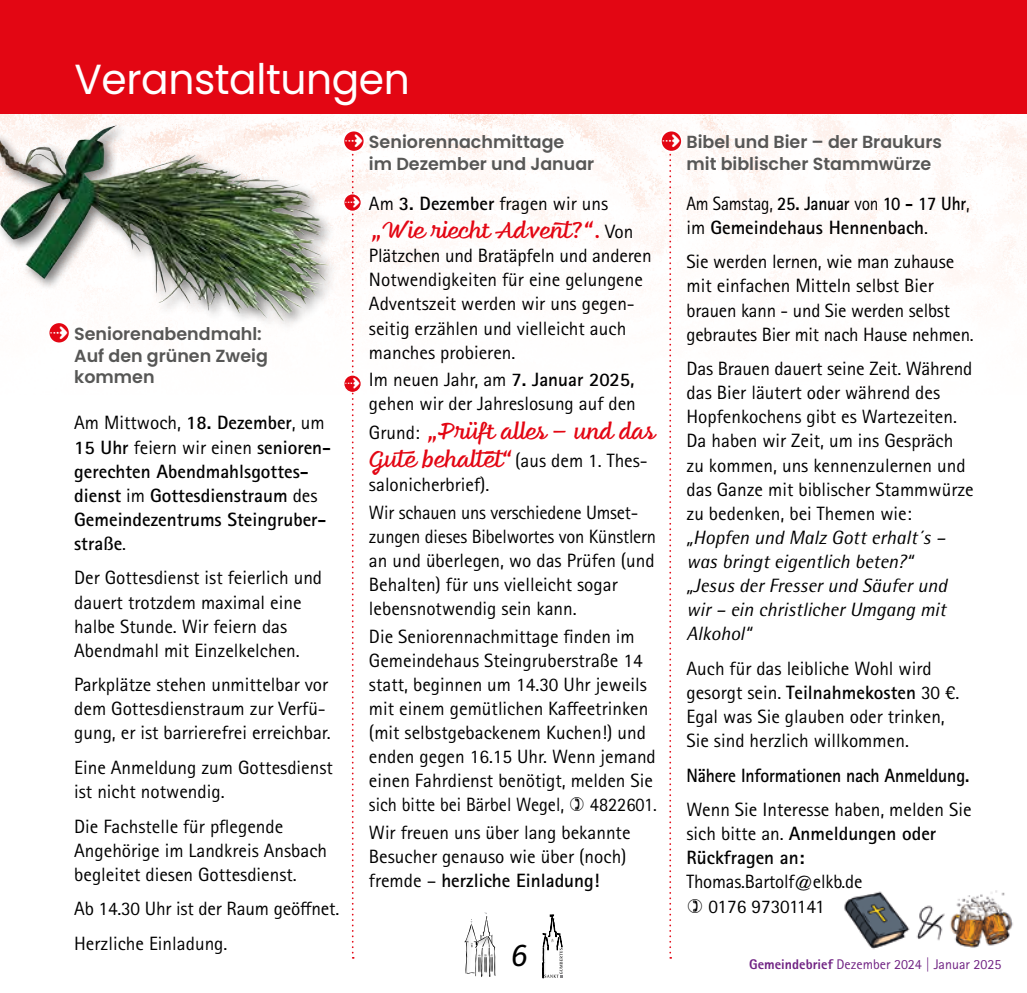
<style>
.page{position:relative;width:1027px;height:993px;background:#fff}
.page>*{position:absolute;margin:0;border:0;box-sizing:border-box;transform-origin:0 0}
.t1{font:42px "Poppins";letter-spacing:-.01em;color:#fff}
.t2{font:italic 31.5px "Fira Sans";color:#000}
.t3{font:24.5px "Distro Bats";color:#fff}
.t4{font:22.75px "Feltro";color:#e30613}
.t5{font:20.65px "Distro Bats";color:#fff}
.t6{font:19.25px/24.2px "Rotis Sans Serif Pro";color:#000}
.t7{font:19.25px/24.2px "Rotis Sans Serif Pro";color:#000;scale:.96 1}
.t8{font:700 19.25px/24.2px "Rotis Sans Serif Pro";color:#000}
.t9{font:italic 19.25px/24.2px "Rotis Semi Sans Pro";color:#000}
.t10{font:700 19.25px/24.2px "Rotis Sans Serif Pro";color:#000;scale:.9 1}
.t11{font:19.25px/27.7px "Rotis Sans Serif Pro";color:#000;scale:.95 1}
.t12{font:700 19.25px "Rotis Sans Serif Pro";color:#000;scale:.92 1}
.t13{font:600 17.5px/21.9px "Poppins";color:#575756}
.t14{font:14px "Rotis Sans Serif Pro";color:#702283}
.s1{font-weight:400}
.s2{font-weight:700}
.s3{font-family:"Distro Bats";font-size:20.65px;color:#fff}
.s4{font-family:"Rotis Sans Serif Pro";font-size:19.25px;color:#000}
.s5{font-family:"Feltro";font-size:22.75px;color:#e30613}
.s6{font-weight:800}
</style>
<div class="page">
<img style="left:0;top:113px;width:1027px;height:281px">
<svg style="left:464px;top:912px;width:31px;height:64px"></svg>
<svg style="left:542px;top:914px;width:21px;height:63px"></svg>
<div style="left:0;top:0;width:1027px;height:113px;background:#e30613"></div>
<div style="left:0;top:122px;width:341px;height:212px;background:#000;opacity:.5"></div>
<img style="left:0;top:126px;width:115px;height:48px">
<img style="left:844px;top:890px;width:169px;height:59px">
<div style="left:49px;top:322px;width:21px;height:21px;background:#e30613;border-radius:50%"></div>
<div style="left:48px;top:321px;width:23px;height:23px;border:2px solid #fff;border-radius:50%"></div>
<div style="left:343px;top:130px;width:21px;height:22px;background:#e30613;border-radius:50%"></div>
<div style="left:342px;top:130px;width:23px;height:22px;border:2px solid #fff;border-radius:50%"></div>
<div style="left:661px;top:130px;width:21px;height:22px;background:#e30613;border-radius:50%"></div>
<div style="left:660px;top:130px;width:23px;height:22px;border:2px solid #fff;border-radius:50%"></div>
<svg style="left:344px;top:194px;width:17px;height:17px"></svg>
<div style="left:343px;top:193px;width:19px;height:19px;border:1px solid #fff;border-radius:50%"></div>
<div style="left:344px;top:375px;width:17px;height:17px;background:#e30613;border-radius:50%"></div>
<div style="left:343px;top:374px;width:19px;height:19px;border:1px solid #fff;border-radius:50%"></div>
<svg style="left:352px;top:149px;width:2px;height:809px"></svg>
<svg style="left:669px;top:149px;width:2px;height:809px"></svg>
<h1 class="t1" style="left:74px;top:55px;width:337px">Veranstaltungen</h1>
<p class="t13" style="left:369px;top:131px;width:227px">Seniorennachmittage<br>im Dezember und Januar</p>
<p class="t13" style="left:686px;top:131px;width:257px">Bibel und Bier – der Braukurs mit biblischer Stammwürze</p>
<p class="t10" style="left:686px;top:191px;width:316px"><span class="s1">Am Samstag,</span> 25. Januar <span class="s1">von</span> 10 - 17 Uhr<span class="s1">, im</span> Gemeindehaus Hennenbach<span class="s1">.</span></p>
<p class="t6" style="left:686px;top:250px;width:289px">Sie werden lernen, wie man zuhause mit einfachen Mitteln selbst Bier brauen kann - und Sie werden selbst gebrautes Bier mit nach Hause nehmen.</p>
<p class="t6" style="left:686px;top:356px;width:289px">Das Brauen dauert seine Zeit. Während das Bier läutert oder während des Hopfenkochens gibt es Wartezeiten.<br>Da haben wir Zeit, um ins Gespräch zu kommen, uns kennenzulernen und das Ganze mit biblischer Stammwürze zu bedenken, bei Themen wie:</p>
<p class="t9" style="left:686px;top:525px;width:262px">„Hopfen und Malz Gott erhalt´s – was bringt eigentlich beten?“ „Jesus der Fresser und Säufer und wir – ein christlicher Umgang mit<br>Alkohol“</p>
<p class="t6" style="left:686px;top:656px;width:274px">Auch für das leibliche Wohl wird gesorgt sein. <span class="s2">Teilnahmekosten</span> 30 €.<br>Egal was Sie glauben oder trinken, Sie sind herzlich willkommen.</p>
<p class="t12" style="left:686px;top:762px;width:309px">Nähere Informationen nach Anmeldung.</p>
<p class="t6" style="left:686px;top:797px;width:287px">Wenn Sie Interesse haben, melden Sie sich bitte an. <span class="s2">Anmeldungen oder<br>Rückfragen an:</span></p>
<p class="t6" style="left:709px;top:869px;width:155px;text-indent:-22px">Thomas.Bartolf@elkb.de<br>0176 97301141</p>
<p class="t3" style="left:341px;top:130px;width:25px">n</p>
<p class="t3" style="left:658px;top:130px;width:25px">n</p>
<p class="t6" style="left:341px;top:191px;width:268px"><span class="s3">n</span> Am <span class="s2">3. Dezember</span> fragen wir uns</p>
<p class="t4" style="left:369px;top:215px;width:266px">„Wie riecht Advent?“. <span class="s4">Von</span></p>
<p class="t6" style="left:369px;top:244px;width:284px">Plätzchen und Bratäpfeln und anderen Notwendigkeiten für eine gelungene Adventszeit werden wir uns gegen&shy;seitig erzählen und vielleicht auch manches probieren.</p>
<p class="t6" style="left:369px;top:367px;width:268px">Im neuen Jahr, am <span class="s2">7. Januar 2025, </span>gehen wir der Jahreslosung auf den</p>
<p class="t4" style="left:369px;top:415px;width:286px"><span class="s4">Grund:</span> „Prüft alles – und das</p>
<p class="t6" style="left:369px;top:448px;width:280px"><span class="s5">Gute behaltet“</span> (aus dem 1. Thes&shy;salonicherbrief).</p>
<p class="t7" style="left:369px;top:500px;width:301px">Wir schauen uns verschiedene Umset&shy;zungen dieses Bibelwortes von Künstlern an und überlegen, wo das Prüfen (und Behalten) für uns vielleicht sogar lebensnotwendig sein kann.</p>
<p class="t6" style="left:369px;top:624px;width:288px">Die Seniorennachmittage finden im Gemeindehaus Steingruberstraße 14 statt, beginnen um 14.30 Uhr jeweils mit einem gemütlichen Kaffeetrinken (mit selbstgebackenem Kuchen!) und enden gegen 16.15 Uhr. Wenn jemand einen Fahrdienst benötigt, melden Sie sich bitte bei Bärbel Wegel,</p>
<p class="t13" style="left:74px;top:322px;width:195px">Seniorenabendmahl:<br>Auf den grünen Zweig kommen</p>
<p class="t8" style="left:74px;top:410px;width:258px"><span class="s1">Am Mittwoch,</span> 18. Dezember<span class="s1">, um<br></span>15 Uhr <span class="s1">feiern wir einen</span> senioren&shy;gerechten Abendmahlsgottes&shy;dienst <span class="s1">im</span> Gottesdienstraum <span class="s1">des<br></span>Gemeindezentrums Steingruber&shy;straße<span class="s1">.</span></p>
<p class="t6" style="left:74px;top:565px;width:250px">Der Gottesdienst ist feierlich und dauert trotzdem maximal eine halbe Stunde. Wir feiern das<br>Abendmahl mit Einzelkelchen.</p>
<p class="t6" style="left:74px;top:672px;width:258px">Parkplätze stehen unmittelbar vor dem Gottesdienstraum zur Verfü&shy;gung, er ist barrierefrei erreichbar.</p>
<p class="t6" style="left:74px;top:755px;width:260px">Eine Anmeldung zum Gottesdienst ist nicht notwendig.</p>
<p class="t6" style="left:74px;top:814px;width:255px">Die Fachstelle für pflegende<br>Angehörige im Landkreis Ansbach begleitet diesen Gottesdienst.</p>
<p class="t6" style="left:74px;top:891px;width:267px;line-height:34.5px">Ab 14.30 Uhr ist der Raum geöffnet.<br>Herzliche Einladung.</p>
<p class="t3" style="left:46px;top:321px;width:25px">n</p>
<p class="t5" style="left:341px;top:374px;width:21px">n</p>
<p class="t11" style="left:369px;top:790px;width:305px;text-indent:221px">4822601.<br>Wir freuen uns über lang bekannte</p>
<p class="t6" style="left:369px;top:844px;width:259px">Besucher genauso wie über (noch) fremde – <span class="s2">herzliche Einladung!</span></p>
<h2 class="t2" style="left:511px;top:931px;width:18px">6</h2>
<p class="t14" style="left:749px;top:955px;width:254px"><span class="s6">Gemeindebrief</span> Dezember 2024 | Januar 2025</p>
</div>
